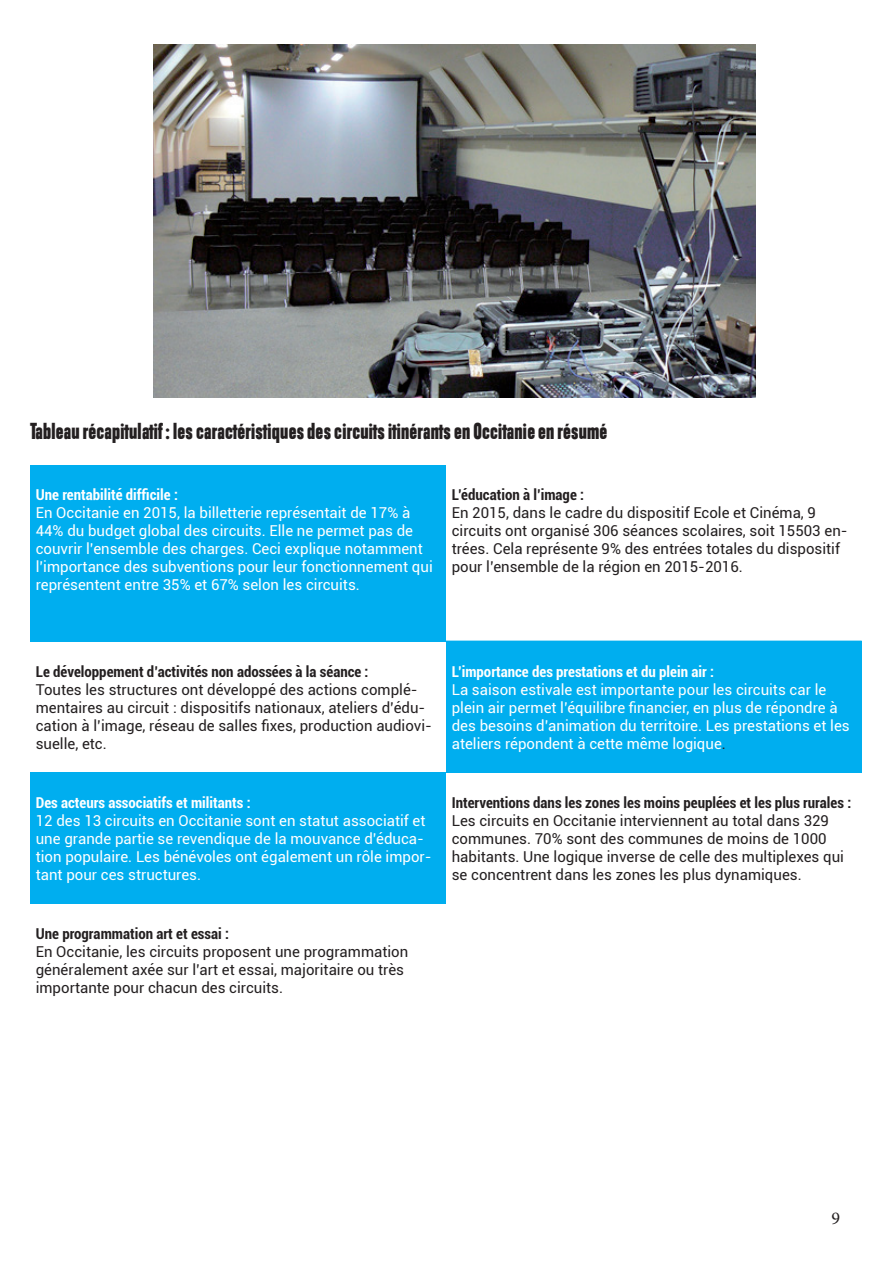
<style>
.page{position:relative;width:893px;height:1263px;background:#fff}
.page>*{position:absolute;margin:0;border:0;box-sizing:border-box;transform-origin:0 0}
.t1{font:21px "Hombre";color:#231f20}
.t2{font:18px "Minion Pro";color:#231f20}
.t3{font:15px/18px "Roboto";color:#231f20}
.t4{font:15px/18px "Roboto";color:#fff}
.t5{font:700 condensed 15px "Roboto";color:#231f20}
.t6{font:700 condensed 15px "Roboto";color:#fff}
.s1{color:#231f20}
</style>
<div class="page">
<img style="left:153px;top:45px;width:603px;height:352px">
<div style="left:30px;top:465px;width:416px;height:176px;background:#00aeef"></div>
<div style="left:446px;top:641px;width:416px;height:132px;background:#00aeef"></div>
<div style="left:30px;top:773px;width:416px;height:131px;background:#00aeef"></div>
<h1 class="t1" style="left:30px;top:418px;width:579px">Tableau récapitulatif : les caractéristiques des circuits itinérants en Occitanie en résumé</h1>
<p class="t6" style="left:36px;top:484px;width:144px">Une rentabilité difficile :</p>
<p class="t4" style="left:36px;top:503px;width:398px">En Occitanie en 2015, la billetterie représentait de 17% à 44% du budget global des circuits. Elle ne permet pas de couvrir l’ensemble des charges. Ceci explique notamment l’importance des subventions pour leur fonctionnement qui représentent entre 35% et 67% selon les circuits.</p>
<p class="t5" style="left:452px;top:484px;width:134px">L’éducation à l’image :</p>
<p class="t3" style="left:452px;top:503px;width:397px">En 2015, dans le cadre du dispositif Ecole et Cinéma, 9 circuits ont organisé 306 séances scolaires, soit 15503 en&shy;trées. Cela représente 9% des entrées totales du dispositif pour l’ensemble de la région en 2015-2016.</p>
<p class="t5" style="left:36px;top:661px;width:334px">Le développement d’activités non adossées à la séance :</p>
<p class="t3" style="left:36px;top:680px;width:398px">Toutes les structures ont développé des actions complé&shy;mentaires au circuit : dispositifs nationaux, ateliers d’édu&shy;cation à l’image, réseau de salles fixes, production audiovi&shy;suelle, etc.</p>
<p class="t6" style="left:36px;top:792px;width:216px">Des acteurs associatifs et militants :</p>
<p class="t4" style="left:36px;top:811px;width:397px">12 des 13 circuits en Occitanie sont en statut associatif et une grande partie se revendique de la mouvance d’éduca&shy;tion populaire. Les bénévoles ont également un rôle impor&shy;tant pour ces structures.</p>
<p class="t5" style="left:36px;top:923px;width:195px">Une programmation art et essai :</p>
<p class="t3" style="left:36px;top:942px;width:374px">En Occitanie, les circuits proposent une programmation généralement axée sur l’art et essai, majoritaire ou très importante pour chacun des circuits.</p>
<p class="t6" style="left:452px;top:661px;width:264px">L’importance des prestations et du plein air :</p>
<p class="t4" style="left:452px;top:680px;width:399px">La saison estivale est importante pour les circuits car le plein air permet l’équilibre financier, en plus de répondre à des besoins d’animation du territoire. Les prestations et les ateliers répondent à cette même logique<span class="s1">.</span></p>
<p class="t5" style="left:452px;top:792px;width:401px">Interventions dans les zones les moins peuplées et les plus rurales :</p>
<p class="t3" style="left:452px;top:811px;width:394px">Les circuits en Occitanie interviennent au total dans 329 communes. 70% sont des communes de moins de 1000 habitants. Une logique inverse de celle des multiplexes qui se concentrent dans les zones les plus dynamiques.</p>
<p class="t2" style="left:831px;top:1206px;width:10px">9</p>
</div>
